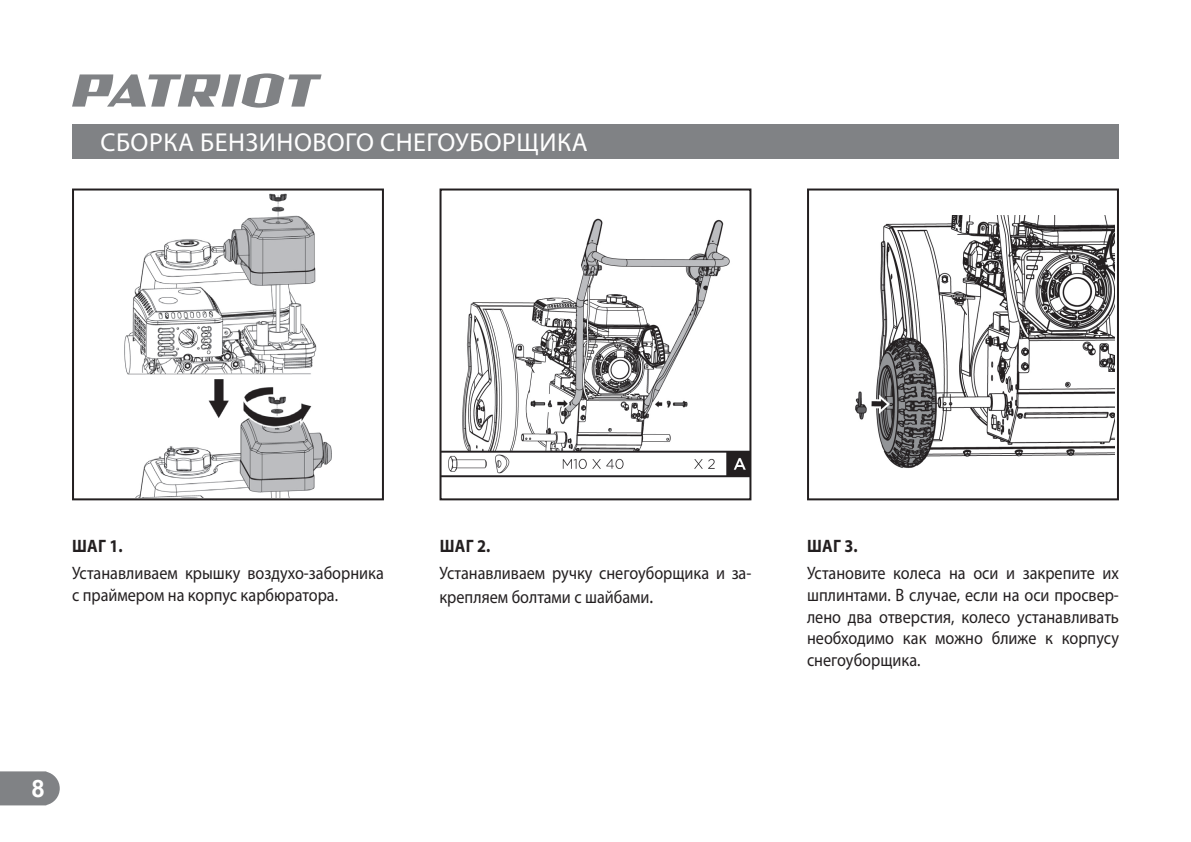
<style>
.page{position:relative;width:1191px;height:842px;background:#fff}
.page>*{position:absolute;margin:0;border:0;box-sizing:border-box;transform-origin:0 0}
.t1{font:26px "Myriad Pro";letter-spacing:.02em;color:#fff}
.t2{font:700 24px "Arial";color:#fff}
.t3{font:18px/21.6px "Myriad Pro";color:#231f20;scale:.9 1}
.t4{font:700 18px "Myriad Pro";letter-spacing:.02em;color:#231f20;scale:.9 1}
.s1{font-size:20px}
</style>
<div class="page">
<svg style="left:0;top:771px;width:60px;height:34px;background:#898b8e"></svg>
<svg style="left:72px;top:73px;width:249px;height:35px"></svg>
<div style="left:72px;top:124px;width:1047px;height:34px;background:#808285"></div>
<svg style="left:72px;top:188px;width:312px;height:313px"></svg>
<svg style="left:439px;top:188px;width:313px;height:313px"></svg>
<svg style="left:807px;top:188px;width:312px;height:313px"></svg>
<h1 class="t1" style="left:101px;top:126px;width:489px">СБОРКА БЕНЗИНОВОГО СНЕГОУБОРЩИКА</h1>
<p class="t4" style="left:72px;top:536px;width:58px">ШАГ 1.</p>
<p class="t3" style="left:72px;top:562px;width:348px">Устанавливаем крышку воздухо-заборника с праймером на корпус карбюратора.</p>
<h2 class="t2" style="left:31px;top:773px;width:15px">8</h2>
<p class="t4" style="left:440px;top:536px;width:58px">ШАГ 2.</p>
<p class="t3" style="left:439px;top:561px;width:348px;line-height:24px">Устанавливаем ручку снегоуборщика и за&shy;крепляем болтами с шайбами<span class="s1">.</span></p>
<p class="t4" style="left:807px;top:536px;width:58px">ШАГ 3.</p>
<p class="t3" style="left:807px;top:562px;width:348px;text-align:justify">Установите колеса на оси и закрепите их шплинтами. В случае, если на оси просвер&shy;лено два отверстия, колесо устанавливать необходимо как можно ближе к корпусу снегоуборщика.</p>
</div>
